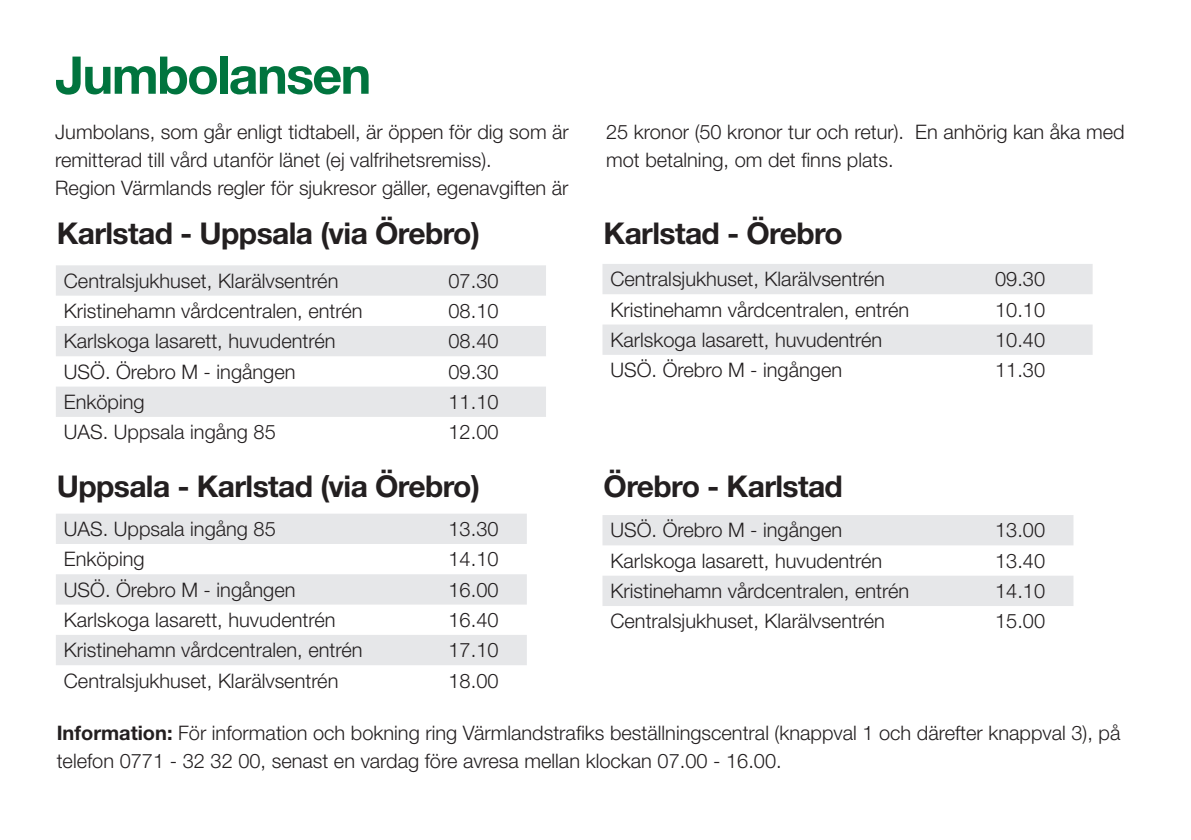
<style>
.page{position:relative;width:1191px;height:840px;background:#fff}
.page>*{position:absolute;margin:0;border:0;box-sizing:border-box;transform-origin:0 0}
.Rubrik_24_pt{font:700 52px "Helvetica Neue LT Std";letter-spacing:-.035em;color:#00743e}
.fotnot{font:700 30px "Helvetica Neue LT Std";letter-spacing:-.02em;color:#231f20}
.fotnot-2{font:300 20px/28px "Helvetica Neue LT Std";color:#231f20}
.s1{font-weight:700}
</style>
<div class="page">
<svg style="left:56px;top:265px;width:490px;height:151px;fill:#e6e7e9"></svg>
<svg style="left:56px;top:514px;width:471px;height:150px;fill:#e6e7e9"></svg>
<svg style="left:602px;top:515px;width:471px;height:90px;fill:#e6e7e9"></svg>
<svg style="left:602px;top:264px;width:490px;height:90px;fill:#e6e7e9"></svg>
<p class="Rubrik_24_pt" style="left:55px;top:43px;width:317px">Jumbolansen</p>
<p class="fotnot-2" style="left:55px;top:117px;width:515px">Jumbolans, som går enligt tidtabell, är öppen för dig som är remitterad till vård utanför länet (ej valfrihetsremiss).</p>
<p class="fotnot-2" style="left:55px;top:173px;width:514px">Region Värmlands regler för sjukresor gäller, egenavgiften är</p>
<p class="fotnot" style="left:57px;top:215px;width:425px">Karlstad - Uppsala (via Örebro)</p>
<p class="fotnot-2" style="left:64px;top:266px;width:276px">Centralsjukhuset, Klarälvsentrén</p>
<p class="fotnot-2" style="left:448px;top:266px;width:52px">07.30</p>
<p class="fotnot-2" style="left:64px;top:296px;width:300px">Kristinehamn vårdcentralen, entrén</p>
<p class="fotnot-2" style="left:448px;top:296px;width:52px">08.10</p>
<p class="fotnot-2" style="left:64px;top:326px;width:273px">Karlskoga lasarett, huvudentrén</p>
<p class="fotnot-2" style="left:448px;top:326px;width:52px">08.40</p>
<p class="fotnot-2" style="left:64px;top:357px;width:233px">USÖ. Örebro M - ingången</p>
<p class="fotnot-2" style="left:448px;top:357px;width:52px">09.30</p>
<p class="fotnot-2" style="left:64px;top:387px;width:82px">Enköping</p>
<p class="fotnot-2" style="left:448px;top:387px;width:52px">11.10</p>
<p class="fotnot-2" style="left:64px;top:417px;width:213px">UAS. Uppsala ingång 85</p>
<p class="fotnot-2" style="left:448px;top:417px;width:52px">12.00</p>
<p class="fotnot" style="left:57px;top:467px;width:425px">Uppsala - Karlstad (via Örebro)</p>
<p class="fotnot-2" style="left:64px;top:514px;width:213px">UAS. Uppsala ingång 85</p>
<p class="fotnot-2" style="left:448px;top:514px;width:52px">13.30</p>
<p class="fotnot-2" style="left:64px;top:544px;width:82px">Enköping</p>
<p class="fotnot-2" style="left:448px;top:544px;width:52px">14.10</p>
<p class="fotnot-2" style="left:64px;top:574px;width:233px">USÖ. Örebro M - ingången</p>
<p class="fotnot-2" style="left:448px;top:574px;width:52px">16.00</p>
<p class="fotnot-2" style="left:64px;top:605px;width:273px">Karlskoga lasarett, huvudentrén</p>
<p class="fotnot-2" style="left:448px;top:605px;width:52px">16.40</p>
<p class="fotnot-2" style="left:64px;top:635px;width:300px">Kristinehamn vårdcentralen, entrén</p>
<p class="fotnot-2" style="left:448px;top:635px;width:52px">17.10</p>
<p class="fotnot-2" style="left:64px;top:665px;width:276px">Centralsjukhuset, Klarälvsentrén</p>
<p class="fotnot-2" style="left:448px;top:665px;width:52px">18.00</p>
<p class="fotnot-2" style="left:606px;top:117px;width:520px">25 kronor (50 kronor tur och retur). En anhörig kan åka med mot betalning, om det finns plats.</p>
<p class="fotnot" style="left:603px;top:215px;width:241px">Karlstad - Örebro</p>
<p class="fotnot-2" style="left:610px;top:264px;width:276px">Centralsjukhuset, Klarälvsentrén</p>
<p class="fotnot-2" style="left:995px;top:264px;width:52px">09.30</p>
<p class="fotnot-2" style="left:610px;top:295px;width:300px">Kristinehamn vårdcentralen, entrén</p>
<p class="fotnot-2" style="left:995px;top:295px;width:52px">10.10</p>
<p class="fotnot-2" style="left:610px;top:325px;width:273px">Karlskoga lasarett, huvudentrén</p>
<p class="fotnot-2" style="left:995px;top:325px;width:52px">10.40</p>
<p class="fotnot-2" style="left:610px;top:355px;width:233px">USÖ. Örebro M - ingången</p>
<p class="fotnot-2" style="left:995px;top:355px;width:52px">11.30</p>
<p class="fotnot" style="left:603px;top:467px;width:241px">Örebro - Karlstad</p>
<p class="fotnot-2" style="left:610px;top:515px;width:233px">USÖ. Örebro M - ingången</p>
<p class="fotnot-2" style="left:995px;top:515px;width:52px">13.00</p>
<p class="fotnot-2" style="left:610px;top:546px;width:273px">Karlskoga lasarett, huvudentrén</p>
<p class="fotnot-2" style="left:995px;top:546px;width:52px">13.40</p>
<p class="fotnot-2" style="left:610px;top:576px;width:300px">Kristinehamn vårdcentralen, entrén</p>
<p class="fotnot-2" style="left:995px;top:576px;width:52px">14.10</p>
<p class="fotnot-2" style="left:610px;top:606px;width:276px">Centralsjukhuset, Klarälvsentrén</p>
<p class="fotnot-2" style="left:995px;top:606px;width:52px">15.00</p>
<p class="fotnot-2" style="left:57px;top:717px;width:1065px"><span class="s1">Information:</span> För information och bokning ring Värmlandstrafiks beställningscentral (knappval 1 och därefter knappval 3), på telefon 0771 - 32 32 00, senast en vardag före avresa mellan klockan 07.00 - 16.00.</p>
</div>
